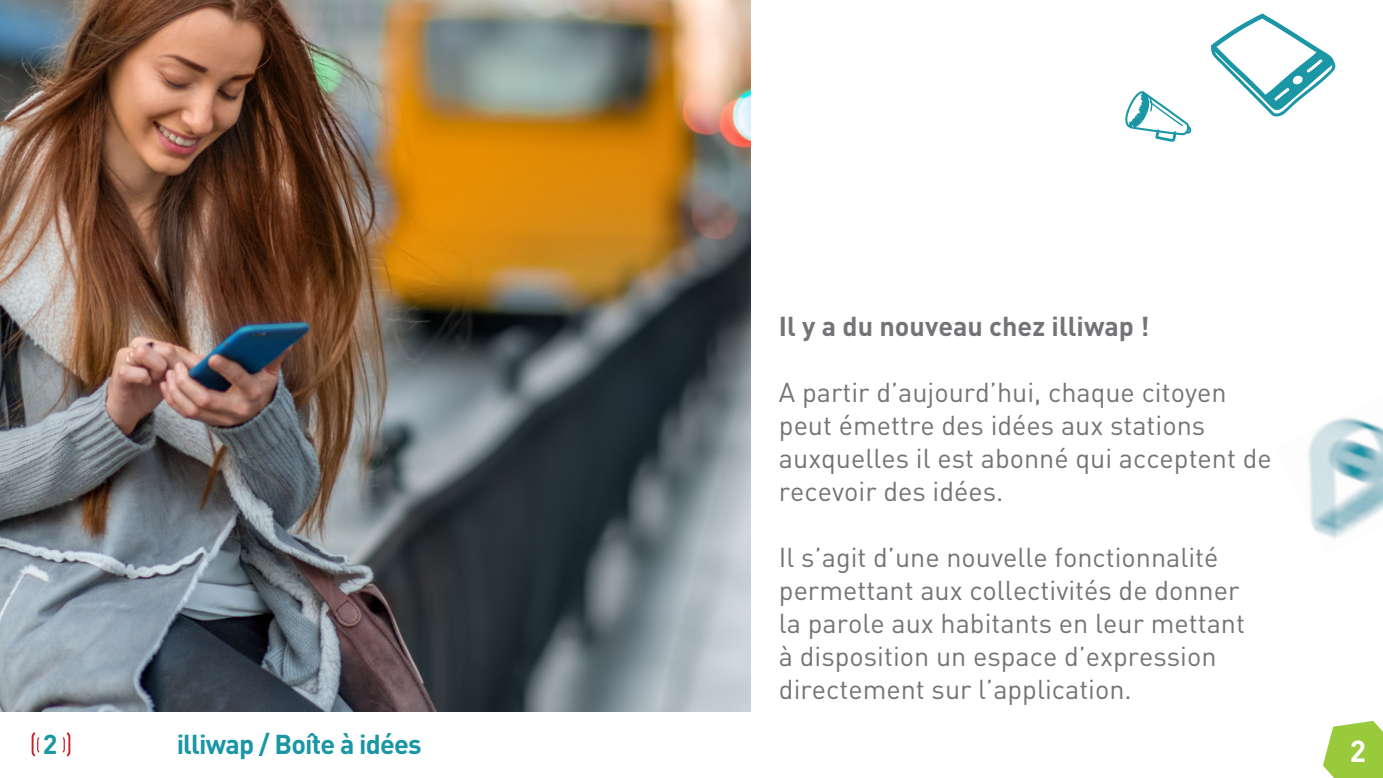
<style>
.page{position:relative;width:1383px;height:778px;background:#fff}
.page>*{position:absolute;margin:0;border:0;box-sizing:border-box;transform-origin:0 0}
.t1{font:700 30px "DIN";color:#fff}
.t2{font:27px/33px "DIN";color:#727477}
.t3{font:700 27px "DIN";color:#727477}
.t4{font:700 27px "DIN";letter-spacing:-.03em;color:#1a96a5}
</style>
<div class="page">
<img style="left:1308px;top:417px;width:75px;height:122px">
<svg style="left:1210px;top:13px;width:126px;height:104px"></svg>
<svg style="left:1125px;top:91px;width:66px;height:51px"></svg>
<img style="left:0;top:0;width:750px;height:711px">
<svg style="left:1323px;top:721px;width:60px;height:56px;background:#a7d156"></svg>
<svg style="left:0;top:711px;width:420px;height:46px"></svg>
<p class="t3" style="left:779px;top:308px;width:372px">Il y a du nouveau chez illiwap !</p>
<p class="t2" style="left:779px;top:375px;width:494px">A partir d’aujourd’hui, chaque citoyen peut émettre des idées aux stations auxquelles il est abonné qui acceptent de recevoir des idées.</p>
<p class="t2" style="left:779px;top:540px;width:468px">Il s’agit d’une nouvelle fonctionnalité permettant aux collectivités de donner la parole aux habitants en leur mettant à disposition un espace d’expression directement sur l’application.</p>
<p class="t4" style="left:43px;top:726px;width:16px">2</p>
<p class="t4" style="left:177px;top:726px;width:246px">illiwap / Boîte à idées</p>
<p class="t1" style="left:1349px;top:731px;width:18px">2</p>
</div>
